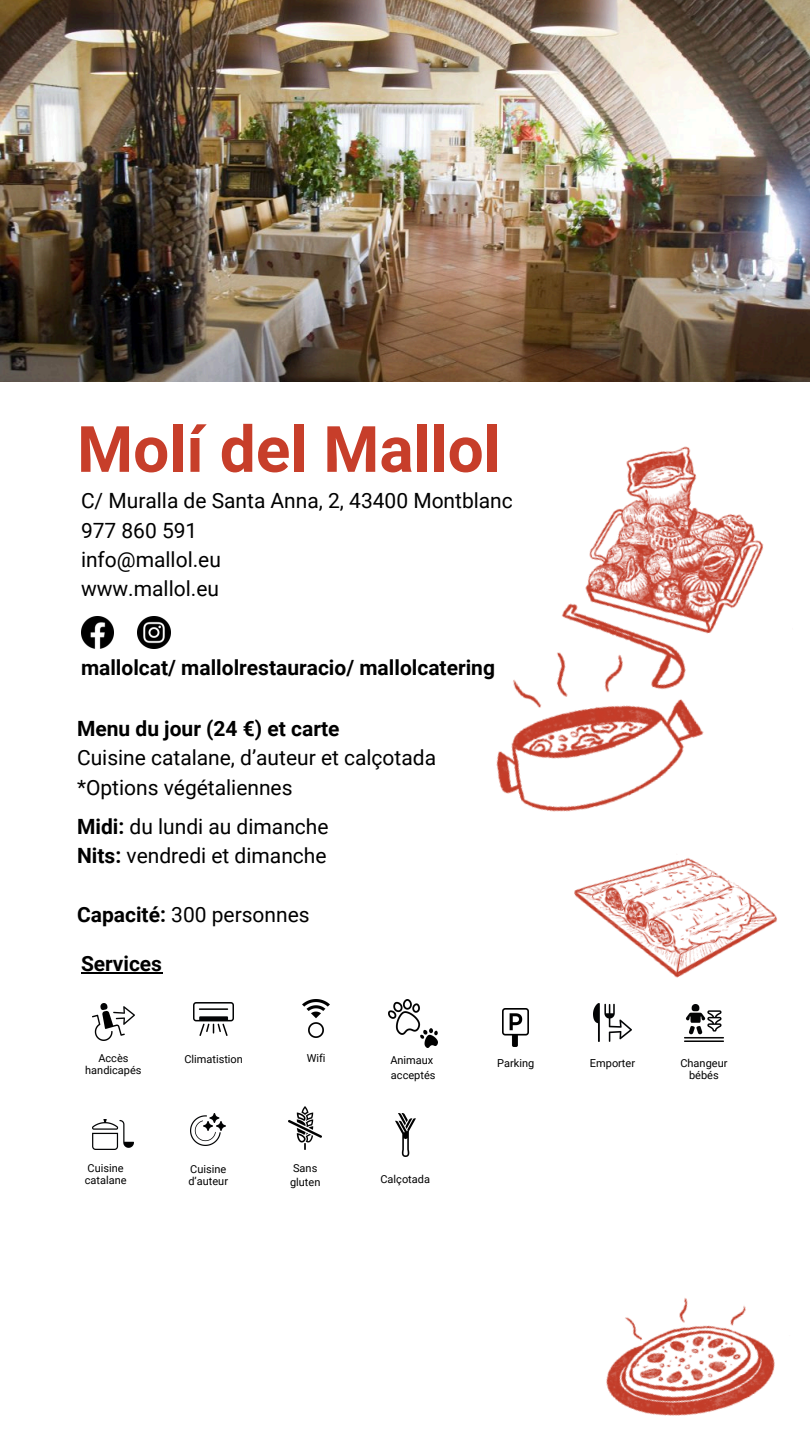
<style>
.page{position:relative;width:810px;height:1440px;background:#fff}
.page>*{position:absolute;margin:0;border:0;box-sizing:border-box;transform-origin:0 0}
.t1{font:700 64px "Roboto";color:#c73e2a}
.t2{font:21px/29.2px "Roboto";color:#000}
.t3{font:700 21px "Roboto";color:#000}
.t4{font:11px "Roboto";color:#000}
.s1{font-weight:700}
</style>
<div class="page">
<img style="left:0;top:0;width:810px;height:382px">
<img style="left:606px;top:1298px;width:169px;height:118px">
<img style="left:496px;top:679px;width:208px;height:133px">
<img style="left:303px;top:1000px;width:27px;height:37px">
<img style="left:593px;top:1004px;width:39px;height:37px">
<img style="left:289px;top:1106px;width:32px;height:44px">
<img style="left:395px;top:1113px;width:21px;height:44px">
<img style="left:389px;top:1000px;width:49px;height:47px">
<img style="left:191px;top:1113px;width:34px;height:32px">
<img style="left:92px;top:1120px;width:41px;height:30px">
<img style="left:685px;top:1005px;width:38px;height:36px">
<img style="left:193px;top:1003px;width:41px;height:33px">
<img style="left:92px;top:1004px;width:43px;height:36px">
<img style="left:503px;top:1009px;width:26px;height:37px">
<img style="left:81px;top:616px;width:32px;height:32px">
<img style="left:138px;top:616px;width:32px;height:32px">
<img style="left:544px;top:446px;width:220px;height:234px">
<img style="left:574px;top:858px;width:203px;height:120px">
<hr style="left:81px;top:972px;width:81px;height:2px;background:#000">
<p class="t1" style="left:77px;top:413px;width:425px">Molí del Mallol</p>
<p class="t2" style="left:81px;top:487px;width:433px">C/ Muralla de Santa Anna, 2, 43400 Montblanc<br>977 860 591<br>info@mallol.eu<br>www.mallol.eu</p>
<p class="t3" style="left:81px;top:655px;width:416px">mallolcat/ mallolrestauracio/ mallolcatering</p>
<p class="t2" style="left:77px;top:714px;width:360px"><span class="s1">Menu du jour (24 €) et carte<br></span>Cuisine catalane, d’auteur et calçotada *Options végétaliennes</p>
<p class="t2" style="left:77px;top:812px;width:253px"><span class="s1">Midi:</span> du lundi au dimanche<br><span class="s1">Nits:</span> vendredi et dimanche</p>
<p class="t2" style="left:77px;top:900px;width:234px"><span class="s1">Capacité:</span> 300 personnes</p>
<p class="t3" style="left:81px;top:951px;width:83px">Services</p>
<p class="t4" style="left:98px;top:1052px;width:32px">Accès</p>
<p class="t4" style="left:184px;top:1053px;width:60px">Climatistion</p>
<p class="t4" style="left:85px;top:1064px;width:58px">handicapés</p>
<p class="t4" style="left:307px;top:1052px;width:20px">Wifi</p>
<p class="t4" style="left:390px;top:1054px;width:45px">Animaux</p>
<p class="t4" style="left:391px;top:1069px;width:46px">acceptés</p>
<p class="t4" style="left:497px;top:1057px;width:39px">Parking</p>
<h3 class="t4" style="left:88px;top:1162px;width:38px">Cuisine</h3>
<h3 class="t4" style="left:85px;top:1174px;width:43px">catalane</h3>
<h2 class="t4" style="left:190px;top:1163px;width:38px">Cuisine</h2>
<h3 class="t4" style="left:188px;top:1175px;width:41px">d’auteur</h3>
<p class="t4" style="left:293px;top:1162px;width:26px">Sans</p>
<h3 class="t4" style="left:290px;top:1175px;width:32px">gluten</h3>
<p class="t4" style="left:380px;top:1173px;width:51px">Calçotada</p>
<h1 class="t4" style="left:590px;top:1057px;width:47px">Emporter</h1>
<p class="t4" style="left:680px;top:1057px;width:49px">Changeur</p>
<h2 class="t4" style="left:689px;top:1069px;width:31px">bébés</h2>
</div>
